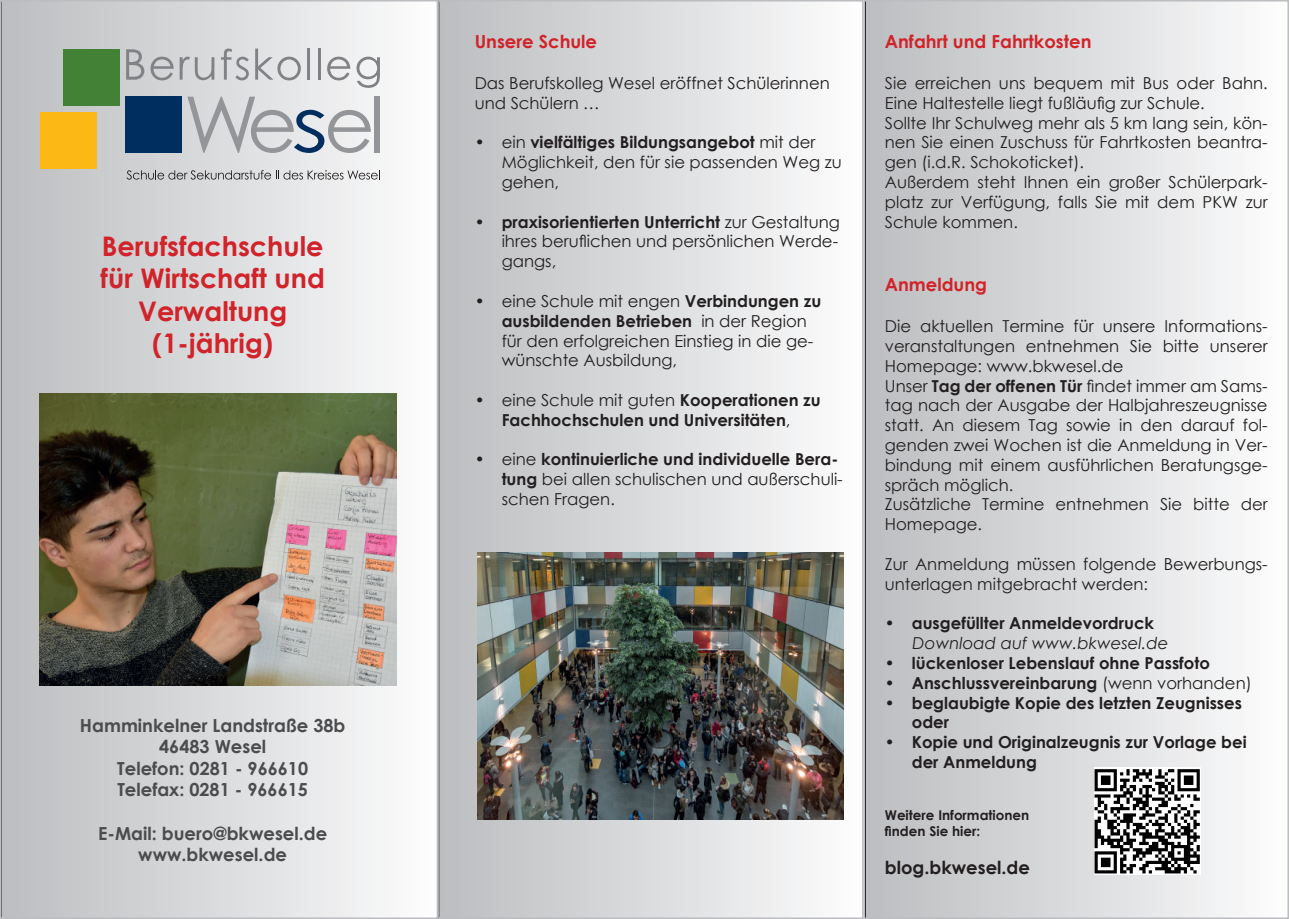
<style>
.page{position:relative;width:1289px;height:919px;background:#fff}
.page>*{position:absolute;margin:0;border:0;box-sizing:border-box;transform-origin:0 0}
.t1{font:700 27px/32.4px "Century Gothic";color:#d1232a;text-align:center}
.t2{font:700 18px/21.6px "Century Gothic";color:#4b4c4d;text-align:center}
.t3{font:700 18px "Century Gothic";color:#d1232a}
.t4{font:700 18px "Century Gothic";color:#231f20}
.t5{font:16.5px/19.8px "Century Gothic";color:#231f20}
.t6{font:700 16.5px/19.8px "Century Gothic";color:#231f20}
.t7{font:italic 16.5px "Century Gothic";color:#231f20}
.t8{font:700 13.5px/16.2px "Century Gothic";color:#231f20}
.s1{font-weight:700}
.s2{font-weight:400}
</style>
<div class="page">
<div style="left:1px;top:1px;width:436px;height:917px;background:linear-gradient(to right,#bbbcbf,#fcfcfd)"></div>
<div style="left:0;top:0;width:438px;height:918px;border:2px solid #bcbdc0"></div>
<svg style="left:187px;top:97px;width:184px;height:56px;background:#c5c8cc"></svg>
<div style="left:374px;top:97px;width:6px;height:56px;background:#939598"></div>
<div style="left:125px;top:96px;width:57px;height:57px;background:#002e5e"></div>
<div style="left:40px;top:112px;width:57px;height:57px;background:#fcb814"></div>
<div style="left:63px;top:49px;width:56px;height:57px;background:#438136"></div>
<svg style="left:126px;top:49px;width:18px;height:31px"></svg>
<svg style="left:150px;top:57px;width:24px;height:23px"></svg>
<svg style="left:180px;top:57px;width:34px;height:23px"></svg>
<svg style="left:221px;top:49px;width:28px;height:31px"></svg>
<svg style="left:255px;top:49px;width:46px;height:31px"></svg>
<hr style="left:307px;top:49px;width:3px;height:31px;background:#808285">
<hr style="left:317px;top:49px;width:3px;height:31px;background:#808285">
<svg style="left:327px;top:57px;width:23px;height:23px"></svg>
<svg style="left:356px;top:57px;width:24px;height:31px"></svg>
<svg style="left:127px;top:170px;width:253px;height:10px;background:#b5b5b7"></svg>
<img style="left:39px;top:393px;width:357px;height:292px">
<div style="left:864px;top:1px;width:424px;height:917px;background:linear-gradient(to right,#bbbdbf,#fcfdfd)"></div>
<div style="left:863px;top:0;width:425px;height:918px;border:2px solid #bcbdc0"></div>
<div style="left:439px;top:1px;width:423px;height:917px;background:linear-gradient(to right,#bbbcbf,#fbfcfc)"></div>
<div style="left:438px;top:0;width:425px;height:918px;border:2px solid #bcbdc0"></div>
<img style="left:478px;top:552px;width:365px;height:267px">
<img style="left:1094px;top:767px;width:106px;height:107px">
<h1 class="t1" style="left:101px;top:229px;width:226px">Berufsfachschule für Wirtschaft und<br>Verwaltung (1-jährig)</h1>
<p class="t2" style="left:80px;top:713px;width:267px">Hamminkelner Landstraße 38b<br>46483 Wesel<br>Telefon: 0281 - 966610<br>Telefax: 0281 - 966615</p>
<p class="t2" style="left:98px;top:821px;width:230px">E-Mail: buero@bkwesel.de www.bkwesel.de</p>
<p class="t3" style="left:474px;top:27px;width:124px">Unsere Schule</p>
<p class="t5" style="left:474px;top:73px;width:356px">Das Berufskolleg Wesel eröffnet Schülerinnen und Schülern …</p>
<p class="t5" style="left:501px;top:132px;width:341px;text-indent:-27px">• ein <span class="s1">vielfältiges Bildungsangebot</span> mit der<br>Möglichkeit, den für sie passenden Weg zu gehen,</p>
<p class="t5" style="left:501px;top:211px;width:340px;text-align:justify;text-indent:-27px"><span class="s1">• praxisorientierten Unterricht</span> zur Gestaltung ihres beruflichen und persönlichen Werde&shy;gangs,</p>
<p class="t5" style="left:501px;top:291px;width:321px;text-indent:-27px">• eine Schule mit engen <span class="s1">Verbindungen zu ausbildenden Betrieben</span> in der Region für den erfolgreichen Einstieg in die ge&shy;wünschte Ausbildung,</p>
<p class="t6" style="left:474px;top:389px;width:347px;text-align:center"><span class="s2">• eine Schule mit guten</span> Kooperationen zu<br>Fachhochschulen und Universitäten<span class="s2">,</span></p>
<p class="t5" style="left:501px;top:449px;width:342px;text-indent:-27px">• eine <span class="s1">kontinuierliche und individuelle Bera&shy;tung</span> bei allen schulischen und außerschuli&shy;schen Fragen.</p>
<p class="t3" style="left:884px;top:27px;width:208px">Anfahrt und Fahrtkosten</p>
<p class="t5" style="left:884px;top:73px;width:384px">Sie erreichen uns bequem mit Bus oder Bahn.<br>Eine Haltestelle liegt fußläufig zur Schule.<br>Sollte Ihr Schulweg mehr als 5 km lang sein, kön&shy;nen Sie einen Zuschuss für Fahrtkosten beantra&shy;gen (i.d.R. Schokoticket).<br>Außerdem steht Ihnen ein großer Schülerpark&shy;platz zur Verfügung, falls Sie mit dem PKW zur Schule kommen.</p>
<p class="t3" style="left:884px;top:270px;width:104px">Anmeldung</p>
<p class="t5" style="left:884px;top:316px;width:384px">Die aktuellen Termine für unsere Informations&shy;veranstaltungen entnehmen Sie bitte unserer Homepage: www.bkwesel.de<br>Unser <span class="s1">Tag der offenen Tür</span> findet immer am Sams&shy;tag nach der Ausgabe der Halbjahreszeugnisse statt. An diesem Tag sowie in den darauf fol&shy;genden zwei Wochen ist die Anmeldung in Ver&shy;bindung mit einem ausführlichen Beratungsge&shy;spräch möglich.<br>Zusätzliche Termine entnehmen Sie bitte der Homepage.</p>
<p class="t5" style="left:884px;top:553px;width:384px">Zur Anmeldung müssen folgende Bewerbungs&shy;unterlagen mitgebracht werden:</p>
<p class="t6" style="left:884px;top:612px;width:271px">• ausgefüllter Anmeldevordruck</p>
<p class="t7" style="left:912px;top:631px;width:257px">Download auf www.bkwesel.de</p>
<p class="t6" style="left:884px;top:652px;width:326px">• lückenloser Lebenslauf ohne Passfoto</p>
<p class="t6" style="left:884px;top:672px;width:368px">• Anschlussvereinbarung <span class="s2">(wenn vorhanden)</span></p>
<p class="t6" style="left:911px;top:691px;width:332px;text-indent:-27px">• beglaubigte Kopie des letzten Zeugnisses oder</p>
<p class="t6" style="left:911px;top:731px;width:336px;text-indent:-27px">• Kopie und Originalzeugnis zur Vorlage bei der Anmeldung</p>
<p class="t8" style="left:884px;top:806px;width:146px">Weitere Informationen finden Sie hier:</p>
<p class="t4" style="left:884px;top:854px;width:147px">blog.bkwesel.de</p>
</div>
